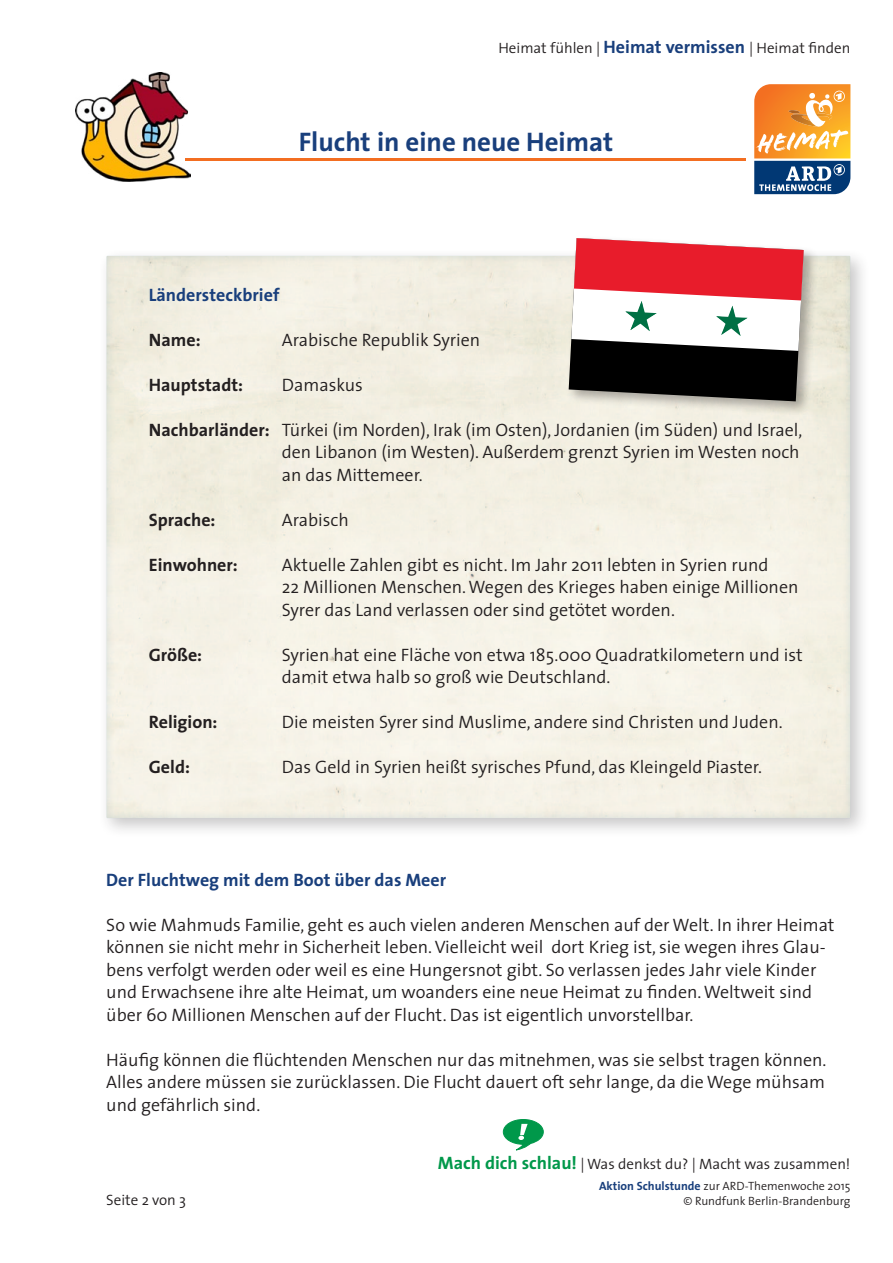
<style>
.page{position:relative;width:893px;height:1263px;background:#fff}
.page>*{position:absolute;margin:0;border:0;box-sizing:border-box;transform-origin:0 0}
.t1{font:700 27px "The Sans";color:#193f7c}
.t2{font:300 18px/22.5px "The Sans";color:#231f20}
.t3{font:700 18px "The Sans";color:#231f20}
.t4{font:700 18px "The Sans";color:#193f7c}
.t5{font:300 15px "The Sans";color:#231f20}
.t6{font:300 12px/15px "The Sans";color:#231f20;text-align:right}
.s1{font-weight:700;font-size:18px;color:#193f7c}
.s2{font-weight:700}
.s3{font-weight:700;font-size:18px;color:#00984a}
.s4{font-weight:700;color:#193f7c}
</style>
<div class="page">
<div style="left:98px;top:247px;width:773px;height:591px;background:#231f20;opacity:.25"></div>
<div style="left:105px;top:254px;width:746px;height:565px;background:#f4f1e5"></div>
<div style="left:566px;top:235px;width:252px;height:181px;background:#231f20;opacity:.35"></div>
<svg style="left:569px;top:238px;width:235px;height:163px;background:#a4686b"></svg>
<svg style="left:503px;top:1119px;width:41px;height:31px"></svg>
<hr style="left:185px;top:158px;width:561px;height:3px;background:#f36e21">
<svg style="left:754px;top:84px;width:96px;height:110px;background:#bd9364"></svg>
<img style="left:76px;top:73px;width:115px;height:109px">
<p class="t5" style="left:498px;top:36px;width:354px">Heimat fühlen | <span class="s1">Heimat vermissen</span> | Heimat finden</p>
<h1 class="t1" style="left:299px;top:119px;width:316px">Flucht in eine neue Heimat</h1>
<p class="t4" style="left:149px;top:279px;width:132px">Ländersteckbrief</p>
<p class="t3" style="left:149px;top:324px;width:53px">Name:</p>
<p class="t2" style="left:282px;top:328px;width:200px">Arabische Republik Syrien</p>
<p class="t3" style="left:149px;top:369px;width:96px">Hauptstadt:</p>
<p class="t2" style="left:282px;top:373px;width:83px">Damaskus</p>
<p class="t2" style="left:282px;top:418px;width:522px;text-indent:-133px"><span class="s2">Nachbarländer:</span> Türkei (im Norden), Irak (im Osten), Jordanien (im Süden) und Israel, den Libanon (im Westen). Außerdem grenzt Syrien im Westen noch an das Mittemeer.</p>
<p class="t3" style="left:149px;top:504px;width:68px">Sprache:</p>
<p class="t2" style="left:282px;top:508px;width:69px">Arabisch</p>
<p class="t3" style="left:149px;top:549px;width:90px">Einwohner:</p>
<p class="t2" style="left:282px;top:553px;width:518px">Aktuelle Zahlen gibt es nicht. Im Jahr 2011 lebten in Syrien rund<br>22 Millionen Menschen. Wegen des Krieges haben einige Millionen<br>Syrer das Land verlassen oder sind getötet worden.</p>
<p class="t3" style="left:149px;top:639px;width:55px">Größe:</p>
<p class="t2" style="left:282px;top:643px;width:522px">Syrien hat eine Fläche von etwa 185.000 Quadratkilometern und ist damit etwa halb so groß wie Deutschland.</p>
<p class="t3" style="left:149px;top:707px;width:70px">Religion:</p>
<p class="t2" style="left:282px;top:710px;width:502px">Die meisten Syrer sind Muslime, andere sind Christen und Juden.</p>
<p class="t3" style="left:149px;top:752px;width:43px">Geld:</p>
<p class="t2" style="left:282px;top:755px;width:482px">Das Geld in Syrien heißt syrisches Pfund, das Kleingeld Piaster.</p>
<p class="t4" style="left:106px;top:864px;width:341px">Der Fluchtweg mit dem Boot über das Meer</p>
<p class="t2" style="left:106px;top:913px;width:730px">So wie Mahmuds Familie, geht es auch vielen anderen Menschen auf der Welt. In ihrer Heimat können sie nicht mehr in Sicherheit leben. Vielleicht weil dort Krieg ist, sie wegen ihres Glau&shy;bens verfolgt werden oder weil es eine Hungersnot gibt. So verlassen jedes Jahr viele Kinder und Erwachsene ihre alte Heimat, um woanders eine neue Heimat zu finden. Weltweit sind über 60 Millionen Menschen auf der Flucht. Das ist eigentlich unvorstellbar.</p>
<p class="t2" style="left:106px;top:1048px;width:722px;text-align:justify">Häufig können die flüchtenden Menschen nur das mitnehmen, was sie selbst tragen können.<br>Alles andere müssen sie zurücklassen. Die Flucht dauert oft sehr lange, da die Wege mühsam und gefährlich sind.</p>
<p class="t5" style="left:106px;top:1187px;width:81px">Seite 2 von 3</p>
<p class="t5" style="left:438px;top:1151px;width:414px"><span class="s3">Mach dich schlau!</span> | Was denkst du? | Macht was zusammen!</p>
<p class="t6" style="left:599px;top:1178px;width:253px"><span class="s4">Aktion Schulstunde</span> zur ARD-Themenwoche 2015 © Rundfunk Berlin-Brandenburg</p>
</div>
